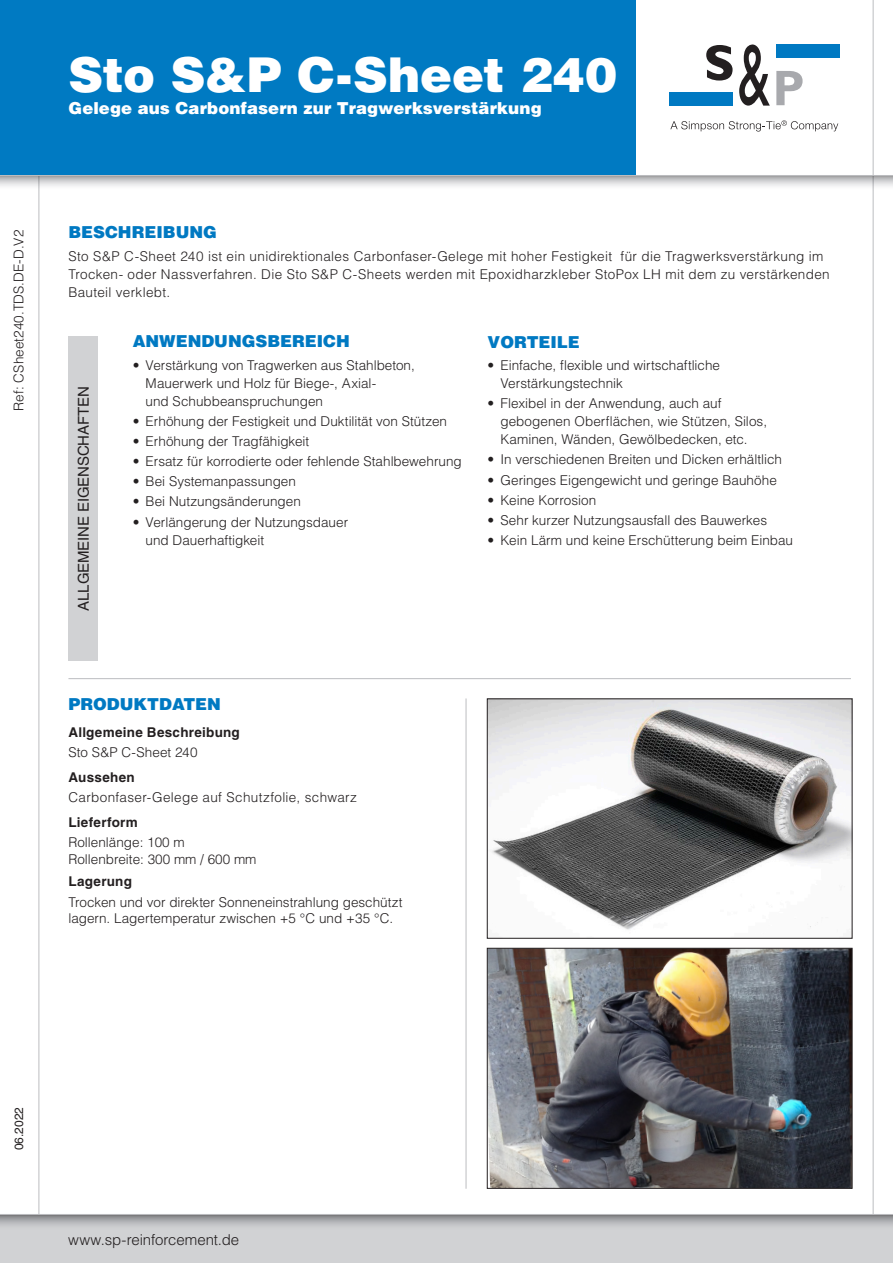
<style>
.page{position:relative;width:893px;height:1263px;background:#fff}
.page>*{position:absolute;margin:0;border:0;box-sizing:border-box;transform-origin:0 0}
.t1{font:900 48px "Helvetica LT Std";color:#fff}
.t2{font:900 16.5px "Helvetica LT Std";color:#0079c2}
.t3{font:900 16.5px "Helvetica LT Std";letter-spacing:.005em;color:#fff}
.t4{font:300 15px "Helvetica LT Std";letter-spacing:-.005em;color:#231f20}
.t5{font:15px "Helvetica LT Std";letter-spacing:-.01em;color:#231f20}
.t6{font:300 13.5px/18px "Helvetica LT Std";letter-spacing:.005em;color:#231f20}
.t7{font:300 13.5px/18px "Helvetica LT Std";letter-spacing:.025em;color:#231f20}
.t8{font:700 13.5px "Helvetica LT Std";letter-spacing:.02em;color:#231f20}
.t9{font:12px "Helvetica LT Std";color:#231f20}
</style>
<div class="page">
<hr style="left:39px;top:0;width:1px;height:1263px;background:#bcbdc0">
<hr style="left:873px;top:0;width:1px;height:1239px;background:#bcbdc0">
<div style="left:0;top:0;width:636px;height:175px;background:#007ac2"></div>
<svg style="left:0;top:176px;width:893px;height:14px"></svg>
<hr style="left:0;top:175px;width:893px;height:1px;background:#bcbdc0">
<div style="left:0;top:1214px;width:893px;height:49px;background:#d1d2d4"></div>
<svg style="left:0;top:1215px;width:893px;height:11px"></svg>
<hr style="left:0;top:1214px;width:893px;height:1px;background:#bcbdc0">
<div style="left:669px;top:92px;width:64px;height:13px;background:#0079c2"></div>
<div style="left:776px;top:44px;width:63px;height:14px;background:#0079c2"></div>
<svg style="left:706px;top:45px;width:27px;height:36px"></svg>
<svg style="left:739px;top:44px;width:31px;height:62px"></svg>
<svg style="left:776px;top:71px;width:27px;height:34px"></svg>
<svg style="left:670px;top:120px;width:168px;height:12px"></svg>
<div style="left:68px;top:336px;width:30px;height:325px;background:#d1d2d4"></div>
<img style="left:489px;top:700px;width:361px;height:230px">
<div style="left:487px;top:698px;width:365px;height:241px;border:1px solid #231f20"></div>
<img style="left:489px;top:950px;width:361px;height:237px">
<div style="left:487px;top:948px;width:365px;height:241px;border:1px solid #231f20"></div>
<hr style="left:68px;top:678px;width:783px;height:1px;background:#bcbdc0">
<hr style="left:466px;top:698px;width:1px;height:491px;background:#bcbdc0">
<p class="t6" style="left:10px;top:411px;width:183px;rotate:-90deg">Ref: CSheet240.TDS.DE-D.V2</p>
<h1 class="t1" style="left:68px;top:43px;width:550px">Sto S&amp;P C-Sheet 240</h1>
<p class="t3" style="left:68px;top:98px;width:475px">Gelege aus Carbonfasern zur Tragwerksverstärkung</p>
<p class="t2" style="left:68px;top:222px;width:150px">BESCHREIBUNG</p>
<p class="t7" style="left:68px;top:247px;width:763px">Sto S&amp;P C-Sheet 240 ist ein unidirektionales Carbonfaser-Gelege mit hoher Festigkeit für die Tragwerksverstärkung im<br>Trocken- oder Nassverfahren. Die Sto S&amp;P C-Sheets werden mit Epoxidharzkleber StoPox LH mit dem zu verstärkenden<br>Bauteil verklebt.</p>
<p class="t2" style="left:488px;top:331px;width:94px">VORTEILE</p>
<p class="t6" style="left:500px;top:356px;width:221px;text-indent:-13px">• Einfache, flexible und wirtschaftliche<br>Verstärkungstechnik</p>
<p class="t6" style="left:500px;top:394px;width:268px;text-indent:-13px">• Flexibel in der Anwendung, auch auf gebogenen Oberflächen, wie Stützen, Silos,<br>Kaminen, Wänden, Gewölbedecken, etc.</p>
<p class="t6" style="left:488px;top:450px;width:296px">• In verschiedenen Breiten und Dicken erhältlich</p>
<p class="t6" style="left:488px;top:471px;width:291px">• Geringes Eigengewicht und geringe Bauhöhe</p>
<p class="t6" style="left:488px;top:491px;width:110px">• Keine Korrosion</p>
<p class="t6" style="left:488px;top:511px;width:281px">• Sehr kurzer Nutzungsausfall des Bauwerkes</p>
<p class="t6" style="left:488px;top:531px;width:307px">• Kein Lärm und keine Erschütterung beim Einbau</p>
<p class="t2" style="left:133px;top:331px;width:219px">ANWENDUNGSBEREICH</p>
<p class="t6" style="left:146px;top:356px;width:271px;text-indent:-13px">• Verstärkung von Tragwerken aus Stahlbeton,<br>Mauerwerk und Holz für Biege-, Axial-<br>und Schubbeanspruchungen</p>
<p class="t6" style="left:133px;top:412px;width:316px">• Erhöhung der Festigkeit und Duktilität von Stützen</p>
<p class="t6" style="left:133px;top:432px;width:178px">• Erhöhung der Tragfähigkeit</p>
<p class="t6" style="left:133px;top:452px;width:331px">• Ersatz für korrodierte oder fehlende Stahlbewehrung</p>
<p class="t6" style="left:133px;top:472px;width:165px">• Bei Systemanpassungen</p>
<p class="t6" style="left:133px;top:492px;width:170px">• Bei Nutzungsänderungen</p>
<p class="t6" style="left:146px;top:513px;width:204px;text-indent:-13px">• Verlängerung der Nutzungsdauer und Dauerhaftigkeit</p>
<p class="t5" style="left:75px;top:611px;width:226px;rotate:-90deg">ALLGEMEINE EIGENSCHAFTEN</p>
<p class="t2" style="left:68px;top:694px;width:154px">PRODUKTDATEN</p>
<p class="t8" style="left:68px;top:724px;width:173px">Allgemeine Beschreibung</p>
<p class="t6" style="left:68px;top:743px;width:131px">Sto S&amp;P C-Sheet 240</p>
<p class="t8" style="left:68px;top:769px;width:68px">Aussehen</p>
<p class="t7" style="left:68px;top:788px;width:290px">Carbonfaser-Gelege auf Schutzfolie, schwarz</p>
<p class="t8" style="left:68px;top:814px;width:71px">Lieferform</p>
<p class="t6" style="left:68px;top:834px;width:190px;line-height:16.5px">Rollenlänge: 100 m<br>Rollenbreite: 300 mm / 600 mm</p>
<p class="t8" style="left:68px;top:873px;width:65px">Lagerung</p>
<p class="t6" style="left:68px;top:894px;width:336px;line-height:16.5px">Trocken und vor direkter Sonneneinstrahlung geschützt lagern. Lagertemperatur zwischen +5 °C und +35 °C.</p>
<p class="t9" style="left:12px;top:1150px;width:45px;rotate:-90deg">06.2022</p>
<p class="t4" style="left:68px;top:1230px;width:173px">www.sp-reinforcement.de</p>
</div>
